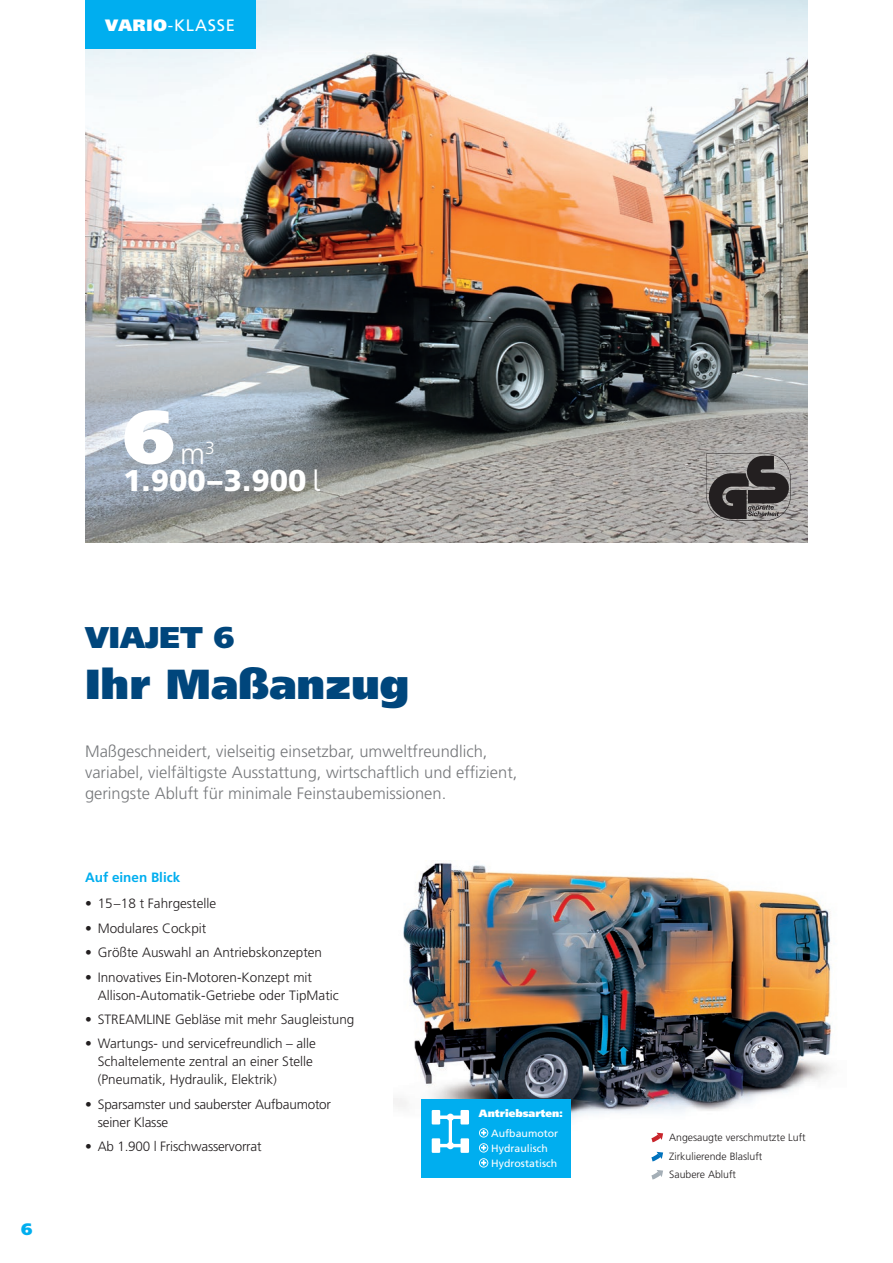
<style>
.page{position:relative;width:893px;height:1263px;background:#fff}
.page>*{position:absolute;margin:0;border:0;box-sizing:border-box;transform-origin:0 0}
.t1{font:900 75px "Frutiger";color:#fff}
.t2{font:900 42px "Frutiger";color:#00467c}
.t3{font:900 30px/27px "Frutiger";color:#fff}
.t4{font:900 30px "Frutiger";color:#00467c}
.t5{font:300 16.5px/21px "Frutiger";color:#76787b}
.t6{font:16.5px "Frutiger";letter-spacing:.05em;color:#fff}
.t7{font:900 16.5px "Frutiger";color:#00aeef}
.t8{font:300 13.5px/18px "Frutiger";color:#231f20}
.t9{font:700 13.5px "Frutiger";color:#00aeef}
.t10{font:300 10.5px/18.3px "Frutiger";color:#231f20}
.t11{font:10.5px/15px "Frutiger";color:#fff}
.t12{font:900 10.5px "Frutiger";color:#fff}
.s1{font-weight:900}
.s2{font-weight:300}
.s3{font-family:"DIN Pro";font-weight:400}
</style>
<div class="page">
<img style="left:393px;top:863px;width:439px;height:269px">
<img style="left:85px;top:0;width:723px;height:542px">
<div style="left:85px;top:0;width:170px;height:49px;background:#00aeef"></div>
<img style="left:705px;top:453px;width:87px;height:69px">
<div style="left:421px;top:1100px;width:149px;height:78px;background:#00aeef"></div>
<svg style="left:479px;top:1128px;width:9px;height:9px"></svg>
<svg style="left:479px;top:1143px;width:9px;height:9px"></svg>
<svg style="left:479px;top:1158px;width:9px;height:9px"></svg>
<svg style="left:432px;top:1110px;width:37px;height:43px"></svg>
<svg style="left:651px;top:1133px;width:12px;height:9px"></svg>
<svg style="left:651px;top:1152px;width:12px;height:9px"></svg>
<svg style="left:651px;top:1170px;width:12px;height:9px"></svg>
<p class="t6" style="left:105px;top:16px;width:131px"><span class="s1">VARIO</span>-KLASSE</p>
<h1 class="t1" style="left:123px;top:391px;width:53px">6</h1>
<h3 class="t3" style="left:123px;top:439px;width:199px;text-indent:57px"><span class="s2">m</span><sup>3<br></sup>1.900–3.900 <span class="s3">l</span></h3>
<p class="t7" style="left:21px;top:1219px;width:13px">6</p>
<h3 class="t4" style="left:85px;top:619px;width:151px">VIAJET 6</h3>
<h2 class="t2" style="left:85px;top:658px;width:326px">Ihr Maßanzug</h2>
<p class="t5" style="left:85px;top:741px;width:434px">Maßgeschneidert, vielseitig einsetzbar, umweltfreundlich, variabel, vielfältigste Ausstattung, wirtschaftlich und effizient, geringste Abluft für minimale Feinstaubemissionen.</p>
<p class="t9" style="left:85px;top:869px;width:97px">Auf einen Blick</p>
<p class="t8" style="left:85px;top:895px;width:133px">• 15–18 t Fahrgestelle</p>
<p class="t8" style="left:85px;top:919px;width:123px">• Modulares Cockpit</p>
<p class="t8" style="left:85px;top:944px;width:239px">• Größte Auswahl an Antriebskonzepten</p>
<p class="t8" style="left:98px;top:968px;width:243px;text-indent:-13px">• Innovatives Ein-Motoren-Konzept mit<br>Allison-Automatik-Getriebe oder TipMatic</p>
<p class="t8" style="left:85px;top:1010px;width:271px">• STREAMLINE Gebläse mit mehr Saugleistung</p>
<p class="t8" style="left:98px;top:1035px;width:220px;text-indent:-13px">• Wartungs- und servicefreundlich – alle<br>Schaltelemente zentral an einer Stelle (Pneumatik, Hydraulik, Elektrik)</p>
<p class="t8" style="left:98px;top:1095px;width:235px;text-indent:-13px">• Sparsamster und sauberster Aufbaumotor seiner Klasse</p>
<p class="t8" style="left:85px;top:1137px;width:178px">• Ab 1.900 l Frischwasservorrat</p>
<p class="t12" style="left:479px;top:1107px;width:86px">Antriebsarten:</p>
<p class="t11" style="left:491px;top:1125px;width:69px">Aufbaumotor<br>Hydraulisch<br>Hydrostatisch</p>
<p class="t10" style="left:669px;top:1129px;width:138px">Angesaugte verschmutzte Luft<br>Zirkulierende Blasluft<br>Saubere Abluft</p>
</div>
